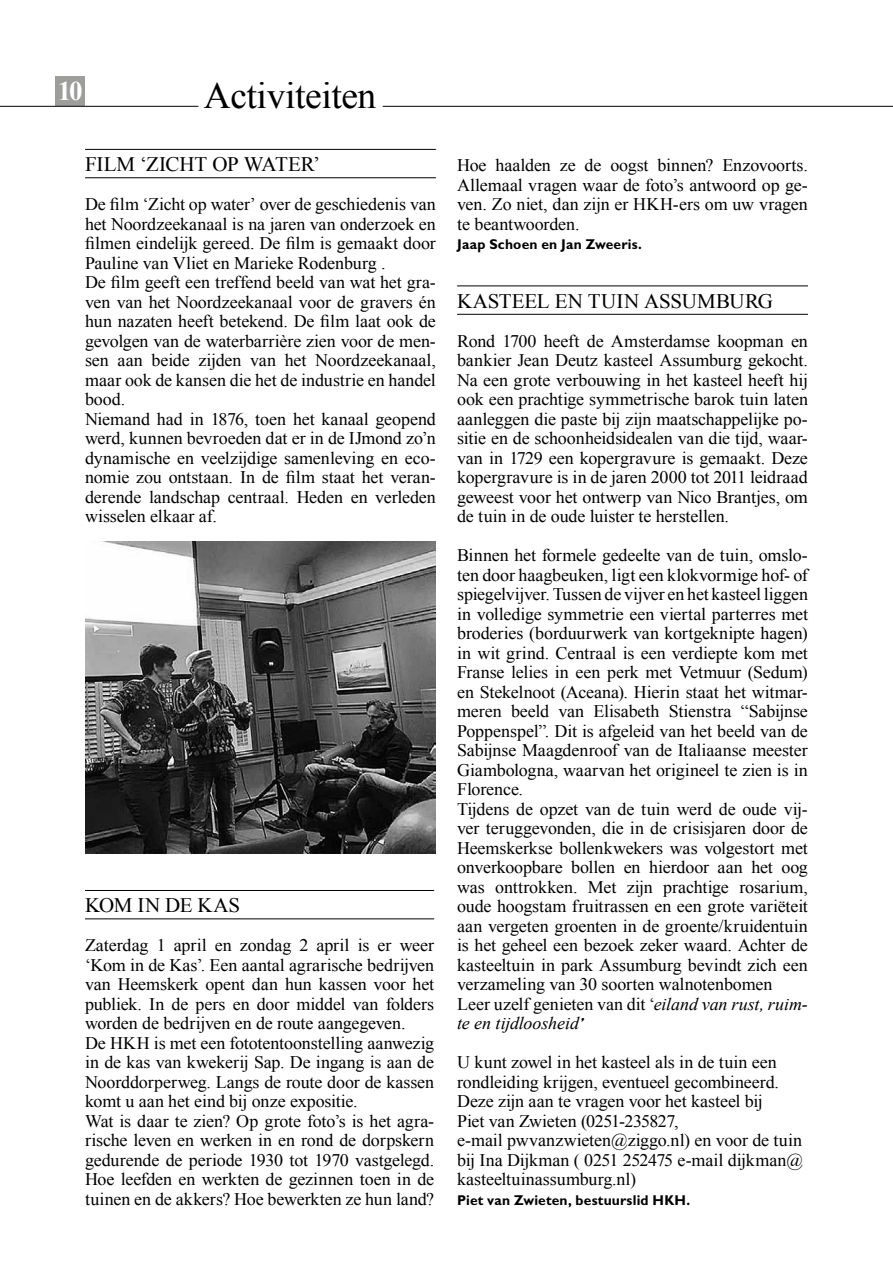
<style>
.page{position:relative;width:893px;height:1263px;background:#fff}
.page>*{position:absolute;margin:0;border:0;box-sizing:border-box;transform-origin:0 0}
.t1{font:37.05px "Times New Roman";letter-spacing:-.01em;color:#000}
.t2{font:700 27px "Times New Roman";color:#fff}
.t3{font:20.55px "Times New Roman";letter-spacing:-.01em;color:#000}
.t4{font:17.7px/19.5px "Times New Roman";letter-spacing:-.005em;color:#000}
.t5{font:700 14.25px "Gill Sans Std";letter-spacing:.015em;color:#000}
.s1{font-style:italic}
.s2{font-family:"Gelato Script"}
</style>
<div class="page">
<div style="left:55px;top:76px;width:30px;height:30px;background:#9d9d9c"></div>
<hr style="left:0;top:106px;width:198px;height:1px;background:#000">
<img style="left:85px;top:542px;width:351px;height:312px">
<hr style="left:85px;top:149px;width:351px;height:1px;background:#000">
<hr style="left:85px;top:177px;width:351px;height:1px;background:#000">
<hr style="left:457px;top:285px;width:351px;height:1px;background:#000">
<hr style="left:457px;top:314px;width:351px;height:1px;background:#000">
<hr style="left:85px;top:890px;width:349px;height:1px;background:#000">
<hr style="left:85px;top:918px;width:349px;height:1px;background:#000">
<hr style="left:383px;top:106px;width:510px;height:1px;background:#000">
<h2 class="t2" style="left:58px;top:72px;width:26px">10</h2>
<h1 class="t1" style="left:204px;top:70px;width:174px">Activiteiten</h1>
<p class="t3" style="left:85px;top:150px;width:237px">FILM ‘ZICHT OP WATER’</p>
<p class="t4" style="left:85px;top:194px;width:352px">De film ‘Zicht op water’ over de geschiedenis van het Noordzeekanaal is na jaren van onderzoek en filmen eindelijk gereed. De film is gemaakt door Pauline van Vliet en Marieke Rodenburg .<br>De film geeft een treffend beeld van wat het gra&shy;ven van het Noordzeekanaal voor de gravers én hun nazaten heeft betekend. De film laat ook de gevolgen van de waterbarrière zien voor de men&shy;sen aan beide zijden van het Noordzeekanaal, maar ook de kansen die het de industrie en handel bood.<br>Niemand had in 1876, toen het kanaal geopend werd, kunnen bevroeden dat er in de IJmond zo’n dynamische en veelzijdige samenleving en eco&shy;nomie zou ontstaan. In de film staat het veran&shy;derende landschap centraal. Heden en verleden wisselen elkaar af.</p>
<p class="t3" style="left:85px;top:891px;width:157px">KOM IN DE KAS</p>
<p class="t4" style="left:85px;top:935px;width:351px">Zaterdag 1 april en zondag 2 april is er weer ‘Kom in de Kas’. Een aantal agrarische bedrijven van Heemskerk opent dan hun kassen voor het publiek. In de pers en door middel van folders worden de bedrijven en de route aangegeven.<br>De HKH is met een fototentoonstelling aanwezig in de kas van kwekerij Sap. De ingang is aan de Noorddorperweg. Langs de route door de kassen komt u aan het eind bij onze expositie.<br>Wat is daar te zien? Op grote foto’s is het agra&shy;rische leven en werken in en rond de dorpskern gedurende de periode 1930 tot 1970 vastgelegd.<br>Hoe leefden en werkten de gezinnen toen in de tuinen en de akkers? Hoe bewerkten ze hun land?</p>
<p class="t4" style="left:457px;top:155px;width:352px;text-align:justify">Hoe haalden ze de oogst binnen? Enzovoorts.<br>Allemaal vragen waar de foto’s antwoord op ge&shy;ven. Zo niet, dan zijn er HKH-ers om uw vragen te beantwoorden.</p>
<p class="t5" style="left:457px;top:236px;width:186px">Jaap Schoen en Jan Zweeris.</p>
<p class="t3" style="left:457px;top:287px;width:317px">KASTEEL EN TUIN ASSUMBURG</p>
<p class="t4" style="left:457px;top:331px;width:352px;text-align:justify">Rond 1700 heeft de Amsterdamse koopman en bankier Jean Deutz kasteel Assumburg gekocht.<br>Na een grote verbouwing in het kasteel heeft hij ook een prachtige symmetrische barok tuin laten aanleggen die paste bij zijn maatschappelijke po&shy;sitie en de schoonheidsidealen van die tijd, waar&shy;van in 1729 een kopergravure is gemaakt. Deze kopergravure is in de jaren 2000 tot 2011 leidraad geweest voor het ontwerp van Nico Brantjes, om de tuin in de oude luister te herstellen.</p>
<p class="t4" style="left:457px;top:545px;width:352px">Binnen het formele gedeelte van de tuin, omslo&shy;ten door haagbeuken, ligt een klokvormige hof- of spiegelvijver. Tussen de vijver en het kasteel liggen in volledige symmetrie een viertal parterres met broderies (borduurwerk van kortgeknipte hagen) in wit grind. Centraal is een verdiepte kom met Franse lelies in een perk met Vetmuur (Sedum) en Stekelnoot (Aceana). Hierin staat het witmar&shy;meren beeld van Elisabeth Stienstra “Sabijnse Poppenspel”. Dit is afgeleid van het beeld van de Sabijnse Maagdenroof van de Italiaanse meester Giambologna, waarvan het origineel te zien is in Florence.<br>Tijdens de opzet van de tuin werd de oude vij&shy;ver teruggevonden, die in de crisisjaren door de Heemskerkse bollenkwekers was volgestort met onverkoopbare bollen en hierdoor aan het oog was onttrokken. Met zijn prachtige rosarium, oude hoogstam fruitrassen en een grote variëteit aan vergeten groenten in de groente/kruidentuin is het geheel een bezoek zeker waard. Achter de kasteeltuin in park Assumburg bevindt zich een verzameling van 30 soorten walnotenbomen Leer uzelf genieten van dit ‘<span class="s1">eiland van rust, ruim&shy;te en tijdloosheid</span><span class="s2">’</span></p>
<p class="t4" style="left:457px;top:1052px;width:347px">U kunt zowel in het kasteel als in de tuin een rondleiding krijgen, eventueel gecombineerd.<br>Deze zijn aan te vragen voor het kasteel bij<br>Piet van Zwieten (0251-235827,<br>e-mail pwvanzwieten@ziggo.nl) en voor de tuin bij Ina Dijkman ( 0251 252475 e-mail dijkman@ kasteeltuinassumburg.nl)</p>
<p class="t5" style="left:457px;top:1191px;width:235px">Piet van Zwieten, bestuurslid HKH.</p>
</div>
